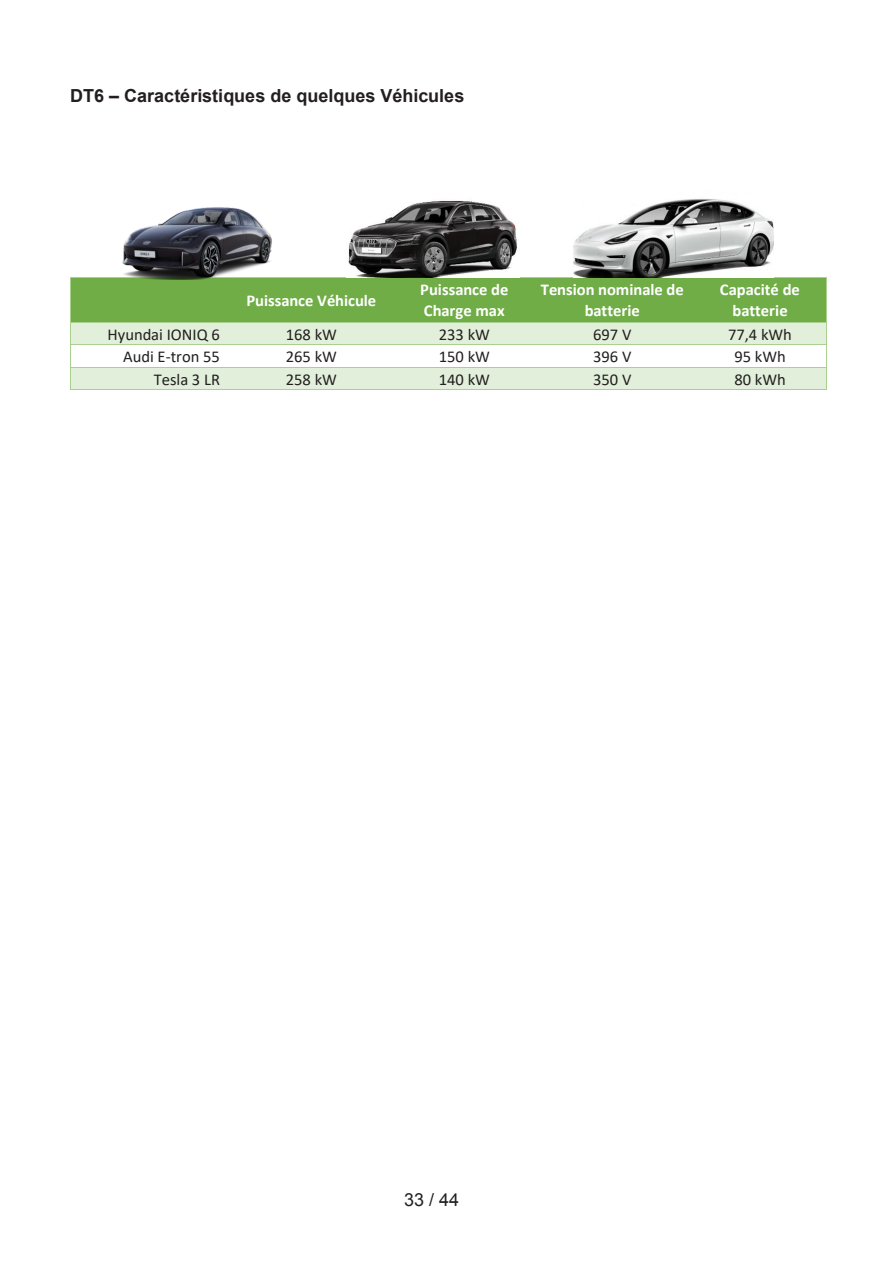
<style>
.page{position:relative;width:893px;height:1263px;background:#fff}
.page>*{position:absolute;margin:0;border:0;box-sizing:border-box;transform-origin:0 0}
.t1{font:700 18px "Arial";color:#231f20}
.t2{font:18px "Arial";color:#231f20}
.t3{font:16.5px "Calibri";color:#231f20}
.t4{font:700 16.5px/20.1px "Calibri";color:#fff;text-align:center}
</style>
<div class="page">
<div style="left:71px;top:278px;width:154px;height:44px;background:#70ad47"></div>
<div style="left:225px;top:278px;width:173px;height:44px;background:#70ad47"></div>
<div style="left:398px;top:278px;width:133px;height:44px;background:#70ad47"></div>
<div style="left:531px;top:278px;width:162px;height:44px;background:#70ad47"></div>
<div style="left:693px;top:278px;width:133px;height:44px;background:#70ad47"></div>
<hr style="left:71px;top:277px;width:154px;height:1px;background:#a9d08e">
<hr style="left:226px;top:277px;width:172px;height:1px;background:#a9d08e">
<hr style="left:398px;top:277px;width:133px;height:1px;background:#a9d08e">
<hr style="left:532px;top:277px;width:161px;height:1px;background:#a9d08e">
<hr style="left:694px;top:277px;width:132px;height:1px;background:#a9d08e">
<hr style="left:70px;top:278px;width:1px;height:44px;background:#a9d08e">
<hr style="left:826px;top:278px;width:1px;height:44px;background:#a9d08e">
<div style="left:71px;top:322px;width:154px;height:22px;background:#e2efda"></div>
<div style="left:225px;top:322px;width:173px;height:22px;background:#e2efda"></div>
<div style="left:398px;top:322px;width:133px;height:22px;background:#e2efda"></div>
<div style="left:531px;top:322px;width:162px;height:22px;background:#e2efda"></div>
<div style="left:693px;top:322px;width:133px;height:22px;background:#e2efda"></div>
<hr style="left:71px;top:322px;width:154px;height:1px;background:#a9d08e">
<hr style="left:226px;top:322px;width:172px;height:1px;background:#a9d08e">
<hr style="left:398px;top:322px;width:133px;height:1px;background:#a9d08e">
<hr style="left:532px;top:322px;width:161px;height:1px;background:#a9d08e">
<hr style="left:694px;top:322px;width:132px;height:1px;background:#a9d08e">
<hr style="left:71px;top:344px;width:154px;height:1px;background:#a9d08e">
<hr style="left:226px;top:344px;width:172px;height:1px;background:#a9d08e">
<hr style="left:398px;top:344px;width:133px;height:1px;background:#a9d08e">
<hr style="left:532px;top:344px;width:161px;height:1px;background:#a9d08e">
<hr style="left:694px;top:344px;width:132px;height:1px;background:#a9d08e">
<div style="left:71px;top:367px;width:154px;height:22px;background:#e2efda"></div>
<div style="left:225px;top:367px;width:173px;height:22px;background:#e2efda"></div>
<div style="left:398px;top:367px;width:133px;height:22px;background:#e2efda"></div>
<div style="left:531px;top:367px;width:162px;height:22px;background:#e2efda"></div>
<div style="left:693px;top:367px;width:133px;height:22px;background:#e2efda"></div>
<hr style="left:71px;top:367px;width:154px;height:1px;background:#a9d08e">
<hr style="left:226px;top:367px;width:172px;height:1px;background:#a9d08e">
<hr style="left:398px;top:367px;width:133px;height:1px;background:#a9d08e">
<hr style="left:532px;top:367px;width:161px;height:1px;background:#a9d08e">
<hr style="left:694px;top:367px;width:132px;height:1px;background:#a9d08e">
<svg style="left:70px;top:322px;width:1px;height:68px"></svg>
<hr style="left:71px;top:389px;width:154px;height:1px;background:#a9d08e">
<hr style="left:225px;top:389px;width:173px;height:1px;background:#a9d08e">
<hr style="left:397px;top:389px;width:134px;height:1px;background:#a9d08e">
<hr style="left:531px;top:389px;width:162px;height:1px;background:#a9d08e">
<hr style="left:693px;top:389px;width:133px;height:1px;background:#a9d08e">
<svg style="left:826px;top:322px;width:1px;height:68px"></svg>
<img style="left:346px;top:200px;width:173px;height:78px">
<img style="left:122px;top:207px;width:150px;height:72px">
<img style="left:573px;top:199px;width:200px;height:78px">
<p class="t1" style="left:70px;top:84px;width:396px">DT6 – Caractéristiques de quelques Véhicules</p>
<p class="t4" style="left:246px;top:290px;width:131px">Puissance Véhicule</p>
<p class="t4" style="left:420px;top:280px;width:90px;text-align:left">Puissance de<br>Charge max</p>
<p class="t4" style="left:541px;top:280px;width:144px">Tension nominale de batterie</p>
<p class="t4" style="left:720px;top:280px;width:81px">Capacité de batterie</p>
<p class="t3" style="left:108px;top:323px;width:114px">Hyundai IONIQ 6</p>
<p class="t3" style="left:286px;top:323px;width:53px">168 kW</p>
<p class="t3" style="left:439px;top:323px;width:53px">233 kW</p>
<p class="t3" style="left:593px;top:323px;width:40px">697 V</p>
<p class="t3" style="left:728px;top:323px;width:65px">77,4 kWh</p>
<p class="t3" style="left:123px;top:345px;width:98px">Audi E-tron 55</p>
<p class="t3" style="left:286px;top:345px;width:53px">265 kW</p>
<p class="t3" style="left:439px;top:345px;width:53px">150 kW</p>
<p class="t3" style="left:593px;top:345px;width:40px">396 V</p>
<p class="t3" style="left:734px;top:345px;width:53px">95 kWh</p>
<p class="t3" style="left:154px;top:368px;width:68px">Tesla 3 LR</p>
<p class="t3" style="left:286px;top:368px;width:53px">258 kW</p>
<p class="t3" style="left:439px;top:368px;width:53px">140 kW</p>
<p class="t3" style="left:593px;top:368px;width:40px">350 V</p>
<p class="t3" style="left:734px;top:368px;width:53px">80 kWh</p>
<p class="t2" style="left:404px;top:1188px;width:57px">33 / 44</p>
</div>
